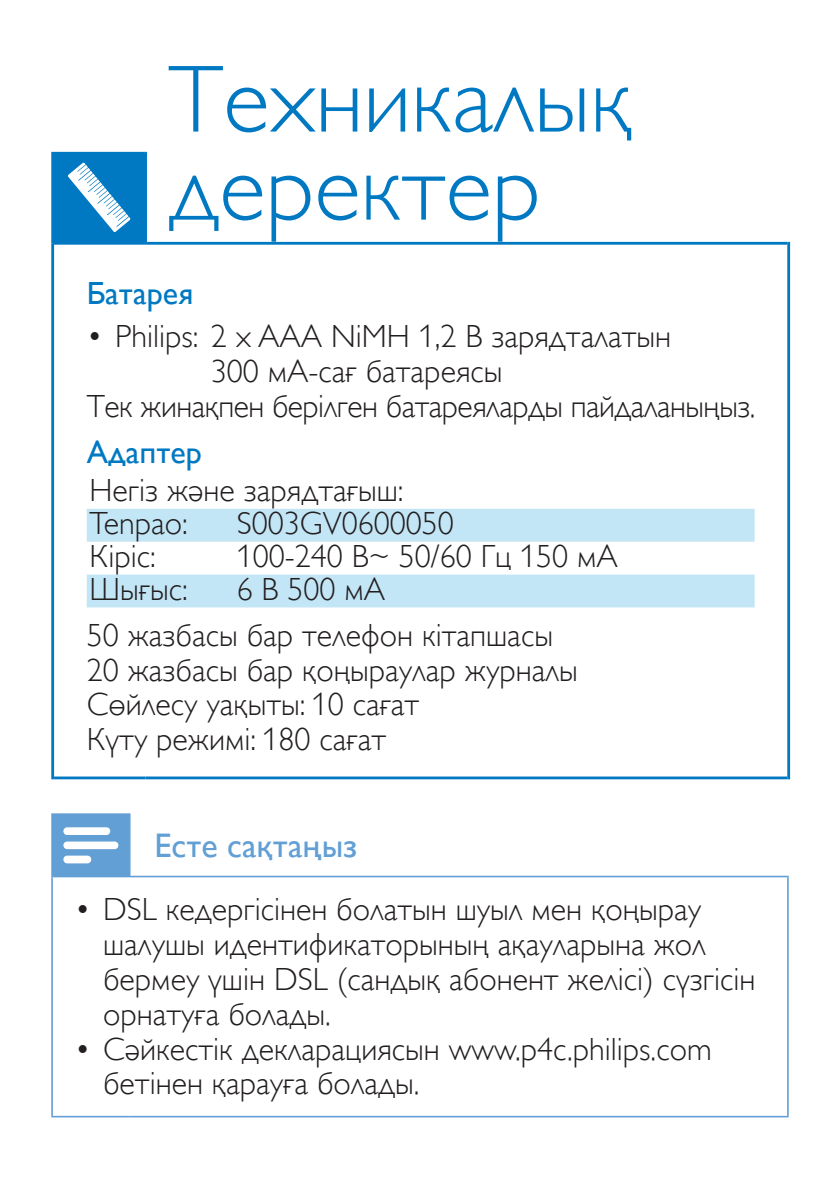
<style>
.page{position:relative;width:840px;height:1191px;background:#fff}
.page>*{position:absolute;margin:0;border:0;box-sizing:border-box;transform-origin:0 0}
.t1{font:96px/88px "Gill Sans Alt One WGL Light";color:#0079c2}
.t2{font:34px "Gill Sans Alt One WGL";color:#629fd5}
.t3{font:32px/34.8px "Gill Sans Alt One WGL Light";color:#231f20}
.t4{font:32px "Gill Sans Alt One WGL";color:#0079c2}
</style>
<div class="page">
<div style="left:53px;top:153px;width:92px;height:90px;background:#0079c2"></div>
<hr style="left:51px;top:243px;width:3px;height:536px;background:#0079c2">
<hr style="left:147px;top:242px;width:639px;height:3px;background:#0079c2">
<hr style="left:786px;top:242px;width:3px;height:537px;background:#0079c2">
<hr style="left:54px;top:776px;width:91px;height:3px;background:#0079c2">
<hr style="left:145px;top:776px;width:641px;height:3px;background:#0079c2">
<hr style="left:54px;top:152px;width:90px;height:3px;background:#0079c2">
<hr style="left:51px;top:152px;width:3px;height:91px;background:#0079c2">
<hr style="left:144px;top:152px;width:3px;height:93px;background:#0079c2">
<hr style="left:54px;top:242px;width:90px;height:3px;background:#0079c2">
<svg style="left:68px;top:162px;width:62px;height:70px"></svg>
<svg style="left:87px;top:509px;width:667px;height:98px;fill:#c3e6f6"></svg>
<div style="left:52px;top:814px;width:78px;height:62px;background:#629fd5"></div>
<hr style="left:51px;top:813px;width:79px;height:2px;background:#629fd5">
<hr style="left:51px;top:815px;width:2px;height:60px;background:#629fd5">
<hr style="left:51px;top:875px;width:79px;height:2px;background:#629fd5">
<hr style="left:51px;top:877px;width:2px;height:238px;background:#629fd5">
<hr style="left:130px;top:875px;width:658px;height:2px;background:#629fd5">
<hr style="left:786px;top:877px;width:2px;height:238px;background:#629fd5">
<hr style="left:51px;top:1115px;width:79px;height:2px;background:#629fd5">
<hr style="left:130px;top:1115px;width:658px;height:2px;background:#629fd5">
<svg style="left:63px;top:827px;width:47px;height:8px"></svg>
<svg style="left:63px;top:841px;width:55px;height:8px"></svg>
<svg style="left:63px;top:855px;width:28px;height:8px"></svg>
<h1 class="t1" style="left:168px;top:56px;width:466px">Техникалық деректер</h1>
<p class="t4" style="left:87px;top:271px;width:108px">Батарея</p>
<p class="t3" style="left:87px;top:319px;width:585px">• Philips: 2 x AAA NiMH 1,2 В зарядталатын</p>
<p class="t3" style="left:211px;top:354px;width:293px">300 мА-сағ батареясы</p>
<p class="t3" style="left:87px;top:389px;width:669px">Тек жинақпен берілген батареяларды пайдаланыңыз.</p>
<p class="t4" style="left:87px;top:430px;width:117px">Адаптер</p>
<p class="t3" style="left:89px;top:474px;width:315px;line-height:32.8px">Негіз және зарядтағыш:<br>Tenpao:</p>
<p class="t3" style="left:236px;top:506px;width:219px">S003GV0600050</p>
<p class="t3" style="left:89px;top:538px;width:68px">Кіріс:</p>
<p class="t3" style="left:236px;top:538px;width:382px">100-240 В~ 50/60 Гц 150 мА</p>
<p class="t3" style="left:89px;top:571px;width:100px">Шығыс:</p>
<p class="t3" style="left:87px;top:566px;width:467px;line-height:46px;text-align:center">6 В 500 мА<br>50 жазбасы бар телефон кітапшасы</p>
<p class="t3" style="left:87px;top:652px;width:492px">20 жазбасы бар қоңыраулар журналы<br>Сөйлесу уақыты: 10 сағат<br>Күту режимі: 180 сағат</p>
<p class="t2" style="left:154px;top:822px;width:204px">Есте сақтаңыз</p>
<p class="t3" style="left:103px;top:892px;width:653px;text-indent:-28px">• DSL кедергісінен болатын шуыл мен қоңырау шалушы идентификаторының ақауларына жол бермеу үшін DSL (сандық абонент желісі) сүзгісін орнатуға болады.</p>
<p class="t3" style="left:103px;top:1031px;width:609px;text-indent:-28px">• Сәйкестік декларациясын www.p4c.philips.com бетінен қарауға болады.</p>
</div>
